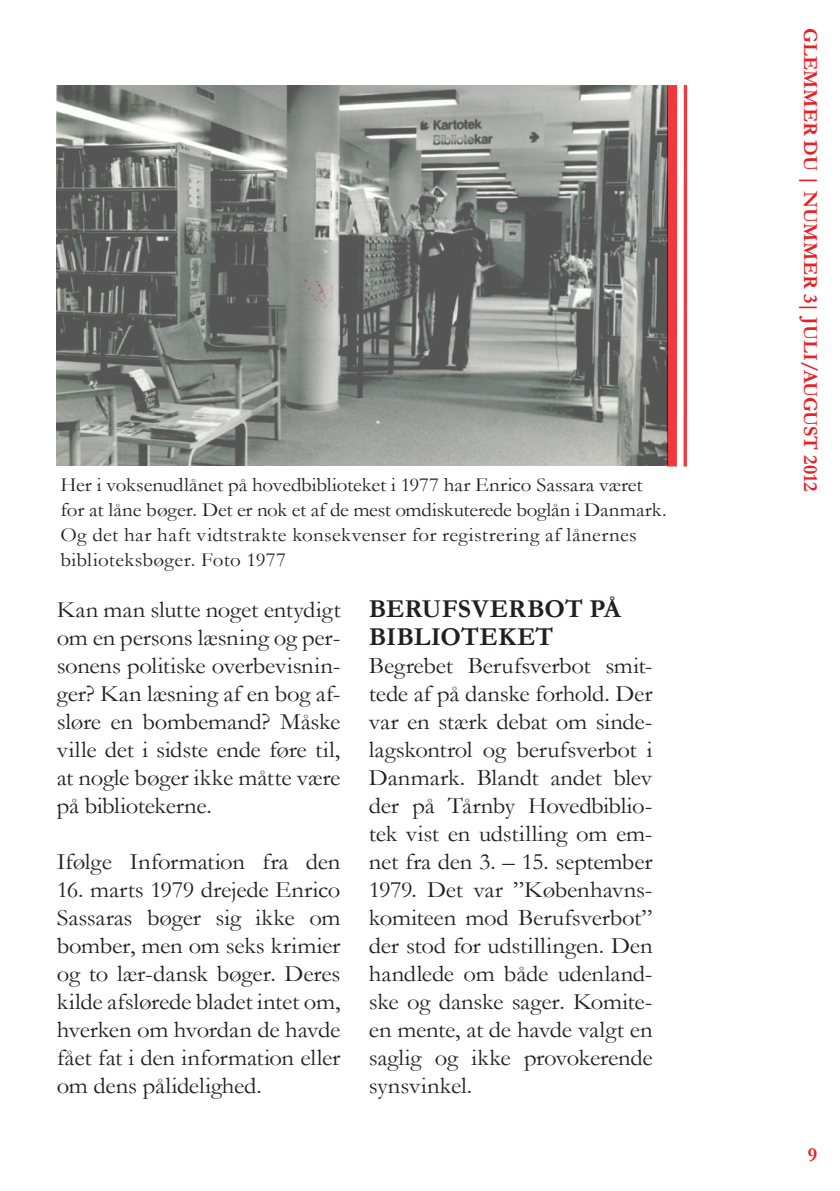
<style>
.page{position:relative;width:840px;height:1191px;background:#fff}
.page>*{position:absolute;margin:0;border:0;box-sizing:border-box;transform-origin:0 0}
.Afsnitstitel{font:700 26px/28px "Garamond";color:#231f20}
.Brødtekst{font:23.6px/28px "Garamond";letter-spacing:-.01em;color:#231f20;text-align:justify;scale:1.05 1}
.Billedtekst_sort_ven{font:20px/25px "Garamond";letter-spacing:.005em;color:#231f20;scale:1.05 1}
.t1{font:700 20px "Garamond";letter-spacing:.005em;color:#ee1d23}
</style>
<div class="page">
<img style="left:57px;top:85px;width:609px;height:381px">
<hr style="left:683px;top:85px;width:3px;height:381px;background:#ee1d23">
<svg style="left:666px;top:85px;width:10px;height:381px;background:#d2383c"></svg>
<p class="Billedtekst_sort_ven" style="left:60px;top:471px;width:555px">Her i voksenudlånet på hovedbiblioteket i 1977 har Enrico Sassara været</p>
<p class="Billedtekst_sort_ven" style="left:60px;top:496px;width:578px">for at låne bøger. Det er nok et af de mest omdiskuterede boglån i Danmark.<br>Og det har haft vidtstrakte konsekvenser for registrering af lånernes</p>
<p class="Billedtekst_sort_ven" style="left:60px;top:546px;width:216px">biblioteksbøger. Foto 1977</p>
<p class="Brødtekst" style="left:57px;top:595px;width:271px">Kan man slutte noget entydigt om en persons læsning og per&shy;sonens politiske overbevisnin&shy;ger? Kan læsning af en bog af&shy;sløre en bombemand? Måske ville det i sidste ende føre til, at nogle bøger ikke måtte være på bibliotekerne.</p>
<p class="Brødtekst" style="left:57px;top:847px;width:271px">Ifølge Information fra den</p>
<p class="Brødtekst" style="left:57px;top:875px;width:271px">16. marts 1979 drejede Enrico Sassaras bøger sig ikke om bomber, men om seks krimier og to lær-dansk bøger. Deres kilde afslørede bladet intet om, hverken om hvordan de havde fået fat i den information eller om dens pålidelighed.</p>
<p class="Afsnitstitel" style="left:369px;top:595px;width:253px">BERUFSVERBOT PÅ<br>BIBLIOTEKET</p>
<p class="Brødtekst" style="left:369px;top:651px;width:271px">Begrebet Berufsverbot smit&shy;tede af på danske forhold. Der var en stærk debat om sinde&shy;lagskontrol og berufsverbot i Danmark. Blandt andet blev der på Tårnby Hovedbiblio&shy;tek vist en udstilling om em&shy;net fra den 3. – 15. september 1979. Det var ”Københavns&shy;komiteen mod Berufsverbot” der stod for udstillingen. Den handlede om både udenland&shy;ske og danske sager. Komite&shy;en mente, at de havde valgt en saglig og ikke provokerende synsvinkel.</p>
<p class="t1" style="left:823px;top:28px;width:465px;rotate:90deg">GLEMMER DU | NUMMER 3| JULI/AUGUST 2012</p>
<p class="t1" style="left:807px;top:1140px;width:11px">9</p>
</div>
